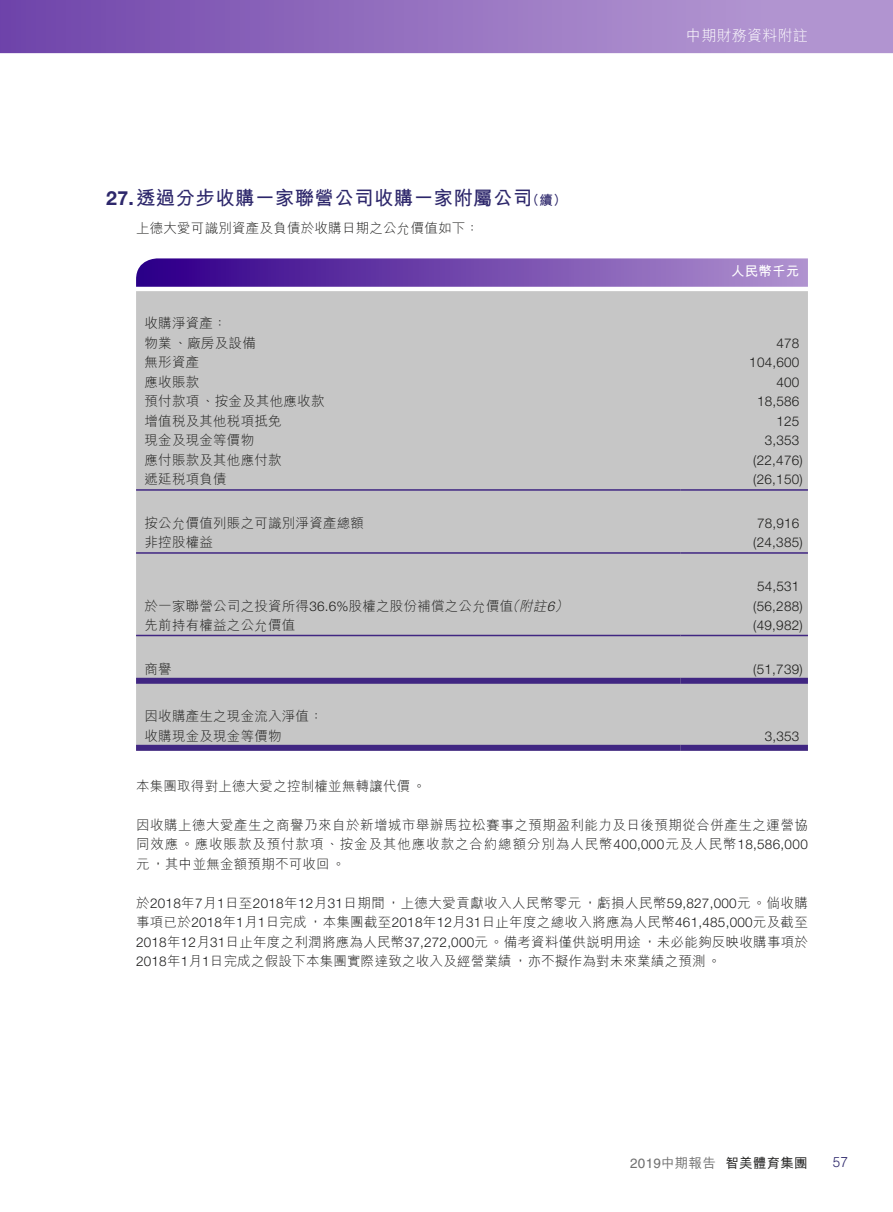
<style>
.page{position:relative;width:893px;height:1212px;background:#fff}
.page>*{position:absolute;margin:0;border:0;box-sizing:border-box;transform-origin:0 0}
.t1{font:700 19.5px "M Hei HK";letter-spacing:.015em;color:#2d276b}
.t2{font:300 15px "M Hei HK";letter-spacing:.015em;color:#fff}
.t3{font:300 14.25px "Helvetica LT Std";color:#2d276b;scale:.95 1}
.t4{font:300 13.5px/19.5px "M Hei HK";letter-spacing:.015em;color:#1c1c1b}
.t5{font:300 13.5px "Helvetica Neue LT Std";letter-spacing:.015em;color:#1c1c1b}
.t6{font:500 13.5px "M Hei HK";letter-spacing:.015em;color:#1c1c1b}
.t7{font:700 13.5px "M Hei HK";letter-spacing:.015em;color:#fff}
.s1{font-family:"Helvetica Neue LT Std"}
.s2{font-size:13.5px}
.s3{font-style:italic}
.s4{font-family:"Helvetica Neue LT Std";font-style:italic}
.s5{font-family:"Helvetica LT Std";font-weight:400;color:#6f6f6f}
.s6{color:#6f6f6f}
</style>
<div class="page">
<svg style="left:0;top:0;width:893px;height:53px;background:#9672c0"></svg>
<div style="left:136px;top:291px;width:672px;height:454px;background:#c6c6c6"></div>
<svg style="left:136px;top:258px;width:672px;height:29px;background:#754dae"></svg>
<hr style="left:136px;top:489px;width:544px;height:2px;background:#402682">
<hr style="left:680px;top:489px;width:128px;height:2px;background:#402682">
<hr style="left:136px;top:552px;width:544px;height:2px;background:#402682">
<hr style="left:680px;top:552px;width:128px;height:2px;background:#402682">
<hr style="left:136px;top:635px;width:544px;height:1px;background:#402682">
<hr style="left:680px;top:635px;width:128px;height:1px;background:#402682">
<div style="left:136px;top:678px;width:544px;height:6px;background:#402682"></div>
<div style="left:680px;top:678px;width:128px;height:6px;background:#402682"></div>
<div style="left:136px;top:745px;width:544px;height:6px;background:#402682"></div>
<div style="left:680px;top:745px;width:128px;height:6px;background:#402682"></div>
<h1 class="t1" style="left:106px;top:184px;width:462px"><span class="s1">27.</span> 透過分步收購一家聯營公司收購一家附屬公司<span class="s2">（續）</span></h1>
<p class="t4" style="left:136px;top:218px;width:345px">上德大愛可識別資產及負債於收購日期之公允價值如下：</p>
<p class="t4" style="left:145px;top:313px;width:113px">收購淨資產：<br>物業、廠房及設備</p>
<p class="t2" style="left:686px;top:25px;width:123px">中期財務資料附註</p>
<p class="t7" style="left:731px;top:262px;width:70px">人民幣千元</p>
<p class="t5" style="left:776px;top:335px;width:24px">478</p>
<p class="t4" style="left:145px;top:352px;width:56px">無形資產</p>
<p class="t5" style="left:749px;top:354px;width:52px">104,600</p>
<p class="t4" style="left:145px;top:372px;width:56px">應收賬款</p>
<p class="t5" style="left:776px;top:374px;width:24px">400</p>
<p class="t4" style="left:145px;top:391px;width:181px">預付款項、按金及其他應收款</p>
<p class="t5" style="left:757px;top:393px;width:44px">18,586</p>
<p class="t4" style="left:145px;top:411px;width:139px">增值稅及其他稅項抵免</p>
<p class="t5" style="left:776px;top:413px;width:24px">125</p>
<p class="t4" style="left:145px;top:430px;width:111px">現金及現金等價物</p>
<p class="t5" style="left:765px;top:432px;width:36px">3,353</p>
<p class="t4" style="left:145px;top:450px;width:139px">應付賬款及其他應付款</p>
<p class="t5" style="left:753px;top:452px;width:51px">(22,476)</p>
<p class="t4" style="left:145px;top:469px;width:84px">遞延稅項負債</p>
<p class="t5" style="left:753px;top:471px;width:51px">(26,150)</p>
<p class="t4" style="left:145px;top:513px;width:221px">按公允價值列賬之可識別淨資產總額</p>
<p class="t5" style="left:757px;top:515px;width:44px">78,916</p>
<p class="t4" style="left:145px;top:532px;width:70px">非控股權益</p>
<p class="t5" style="left:753px;top:534px;width:51px">(24,385)</p>
<p class="t5" style="left:757px;top:578px;width:44px">54,531</p>
<p class="t4" style="left:145px;top:595px;width:429px">於一家聯營公司之投資所得<span class="s1">36.6%</span>股權之股份補償之公允價值<span class="s3">（附註</span><span class="s4">6</span><span class="s3">）</span></p>
<p class="t5" style="left:753px;top:597px;width:51px">(56,288)</p>
<p class="t4" style="left:145px;top:615px;width:152px">先前持有權益之公允價值</p>
<p class="t5" style="left:753px;top:617px;width:51px">(49,982)</p>
<p class="t4" style="left:145px;top:658px;width:29px">商譽</p>
<p class="t5" style="left:753px;top:660px;width:51px">(51,739)</p>
<p class="t4" style="left:145px;top:706px;width:180px">因收購產生之現金流入淨值：收購現金及現金等價物</p>
<p class="t5" style="left:765px;top:727px;width:36px">3,353</p>
<p class="t4" style="left:136px;top:775px;width:291px">本集團取得對上德大愛之控制權並無轉讓代價。</p>
<p class="t4" style="left:136px;top:814px;width:673px;text-align:justify">因收購上德大愛產生之商譽乃來自於新增城市舉辦馬拉松賽事之預期盈利能力及日後預期從合併產生之運營協同效應。應收賬款及預付款項、按金及其他應收款之合約總額分別為人民幣<span class="s1">400,000</span>元及人民幣<span class="s1">18,586,000</span>元，其中並無金額預期不可收回。</p>
<p class="t4" style="left:136px;top:892px;width:673px;text-align:justify">於<span class="s1">2018</span>年<span class="s1">7</span>月<span class="s1">1</span>日至<span class="s1">2018</span>年<span class="s1">12</span>月<span class="s1">31</span>日期間，上德大愛貢獻收入人民幣零元，虧損人民幣<span class="s1">59,827,000</span>元。倘收購事項已於<span class="s1">2018</span>年<span class="s1">1</span>月<span class="s1">1</span>日完成，本集團截至<span class="s1">2018</span>年<span class="s1">12</span>月<span class="s1">31</span>日止年度之總收入將應為人民幣<span class="s1">461,485,000</span>元及截至<span class="s1">2018</span>年<span class="s1">12</span>月<span class="s1">31</span>日止年度之利潤將應為人民幣<span class="s1">37,272,000</span>元。備考資料僅供說明用途，未必能夠反映收購事項於<span class="s1">2018</span>年<span class="s1">1</span>月<span class="s1">1</span>日完成之假設下本集團實際達致之收入及經營業績，亦不擬作為對未來業績之預測。</p>
<p class="t6" style="left:630px;top:1153px;width:179px"><span class="s5">2019</span><span class="s6">中期報告</span> 智美體育集團</p>
<p class="t3" style="left:833px;top:1153px;width:18px">57</p>
</div>
